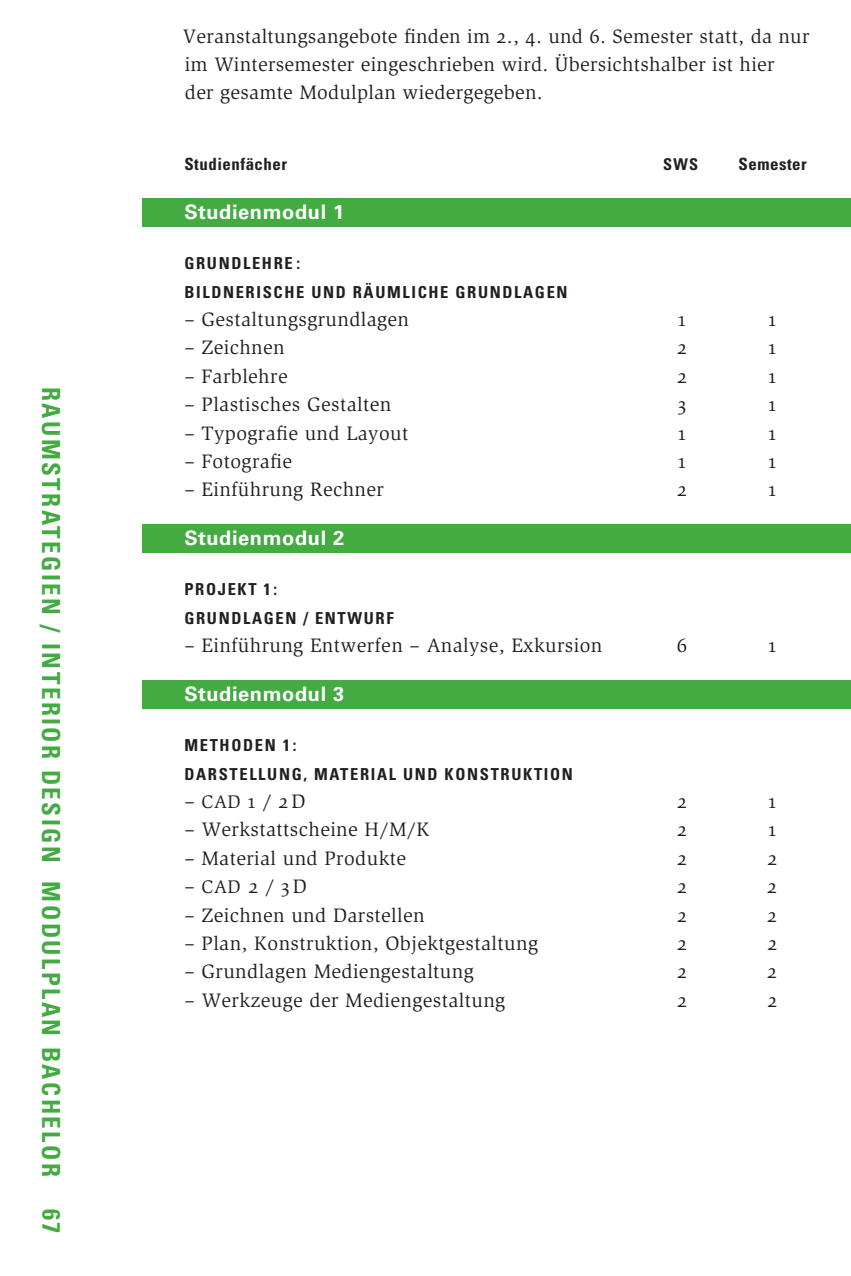
<style>
.page{position:relative;width:851px;height:1276px;background:#fff}
.page>*{position:absolute;margin:0;border:0;box-sizing:border-box;transform-origin:0 0}
.t1{font:700 condensed 25px "Univers";letter-spacing:.1em;color:#44aa42}
.t2{font:20px/28.2px "Z Slimbach";letter-spacing:.02em;color:#231f20}
.t3{font:700 20px "Univers CE";letter-spacing:.03em;color:#fff}
.t4{font:700 condensed 17px "Univers";letter-spacing:.03em;color:#231f20}
.t5{font:700 condensed 16.5px/28.2px "Univers";letter-spacing:.1em;color:#231f20}
.t6{font:700 condensed 16.25px "Univers";color:#231f20}
.s1{font-size:18.75px}
</style>
<div class="page">
<div style="left:142px;top:198px;width:708px;height:29px;background:#44aa42"></div>
<div style="left:142px;top:524px;width:708px;height:29px;background:#44aa42"></div>
<div style="left:142px;top:680px;width:708px;height:29px;background:#44aa42"></div>
<p class="t1" style="left:60px;top:386px;width:791px;rotate:90deg">RAUMSTRATEGIEN / INTERIOR DESIGN MODULPLAN BACHELOR</p>
<p class="t1" style="left:61px;top:1208px;width:26px;rotate:90deg">67</p>
<p class="t2" style="left:183px;top:24px;width:628px">Veranstaltungsangebote finden im 2., 4. und 6. Semester statt, da nur im Wintersemester eingeschrieben wird. Übersichtshalber ist hier<br>der gesamte Modulplan wiedergegeben.</p>
<p class="t4" style="left:184px;top:158px;width:104px">Studienfächer</p>
<p class="t4" style="left:738px;top:158px;width:70px">Semester</p>
<p class="t6" style="left:663px;top:158px;width:36px">SWS</p>
<p class="t3" style="left:184px;top:204px;width:161px">Studienmodul 1</p>
<p class="t5" style="left:184px;top:251px;width:384px">GRUNDLEHRE :<br>BILDNERISCHE UND RÄUMLICHE GRUNDLAGEN</p>
<p class="t2" style="left:184px;top:307px;width:226px">– Gestaltungsgrundlagen</p>
<p class="t2" style="left:678px;top:307px;width:9px">1</p>
<p class="t2" style="left:768px;top:307px;width:9px">1</p>
<p class="t2" style="left:184px;top:335px;width:102px">– Zeichnen</p>
<p class="t2" style="left:677px;top:335px;width:11px">2</p>
<p class="t2" style="left:768px;top:335px;width:9px">1</p>
<p class="t2" style="left:184px;top:364px;width:105px">– Farblehre</p>
<p class="t2" style="left:677px;top:364px;width:11px">2</p>
<p class="t2" style="left:768px;top:364px;width:9px">1</p>
<p class="t2" style="left:184px;top:392px;width:208px">– Plastisches Gestalten</p>
<p class="t2" style="left:677px;top:392px;width:10px">3</p>
<p class="t2" style="left:768px;top:392px;width:9px">1</p>
<p class="t2" style="left:184px;top:420px;width:225px">– Typografie und Layout</p>
<p class="t2" style="left:678px;top:420px;width:9px">1</p>
<p class="t2" style="left:768px;top:420px;width:9px">1</p>
<p class="t2" style="left:184px;top:449px;width:109px">– Fotografie</p>
<p class="t2" style="left:678px;top:449px;width:9px">1</p>
<p class="t2" style="left:768px;top:449px;width:9px">1</p>
<p class="t2" style="left:184px;top:477px;width:201px">– Einführung Rechner</p>
<p class="t2" style="left:677px;top:477px;width:11px">2</p>
<p class="t2" style="left:768px;top:477px;width:9px">1</p>
<p class="t3" style="left:184px;top:530px;width:161px">Studienmodul 2</p>
<p class="t5" style="left:184px;top:577px;width:211px">PROJEKT 1:<br>GRUNDLAGEN / ENTWURF</p>
<p class="t2" style="left:184px;top:633px;width:419px">– Einführung Entwerfen – Analyse, Exkursion</p>
<p class="t2" style="left:676px;top:633px;width:12px">6</p>
<p class="t2" style="left:768px;top:633px;width:9px">1</p>
<p class="t3" style="left:184px;top:686px;width:161px">Studienmodul 3</p>
<p class="t5" style="left:184px;top:733px;width:390px">METHODEN 1:<br>DARSTELLUNG, MATERIAL UND KONSTRUKTION</p>
<p class="t2" style="left:184px;top:789px;width:123px">– <span class="s1">CAD</span> 1 / 2 D</p>
<p class="t2" style="left:677px;top:789px;width:11px">2</p>
<p class="t2" style="left:768px;top:789px;width:9px">1</p>
<p class="t2" style="left:184px;top:817px;width:246px">– Werkstattscheine H/M/K</p>
<p class="t2" style="left:677px;top:817px;width:11px">2</p>
<p class="t2" style="left:768px;top:817px;width:9px">1</p>
<p class="t2" style="left:184px;top:846px;width:223px">– Material und Produkte</p>
<p class="t2" style="left:677px;top:846px;width:11px">2</p>
<p class="t2" style="left:767px;top:846px;width:11px">2</p>
<p class="t2" style="left:184px;top:874px;width:124px">– <span class="s1">CAD</span> 2 / 3 D</p>
<p class="t2" style="left:677px;top:874px;width:11px">2</p>
<p class="t2" style="left:767px;top:874px;width:11px">2</p>
<p class="t2" style="left:184px;top:902px;width:242px">– Zeichnen und Darstellen</p>
<p class="t2" style="left:677px;top:902px;width:11px">2</p>
<p class="t2" style="left:767px;top:902px;width:11px">2</p>
<p class="t2" style="left:184px;top:931px;width:355px">– Plan, Konstruktion, Objektgestaltung</p>
<p class="t2" style="left:677px;top:931px;width:11px">2</p>
<p class="t2" style="left:767px;top:931px;width:11px">2</p>
<p class="t2" style="left:184px;top:959px;width:291px">– Grundlagen Mediengestaltung</p>
<p class="t2" style="left:677px;top:959px;width:11px">2</p>
<p class="t2" style="left:767px;top:959px;width:11px">2</p>
<p class="t2" style="left:184px;top:987px;width:322px">– Werkzeuge der Mediengestaltung</p>
<p class="t2" style="left:677px;top:987px;width:11px">2</p>
<p class="t2" style="left:767px;top:987px;width:11px">2</p>
</div>
